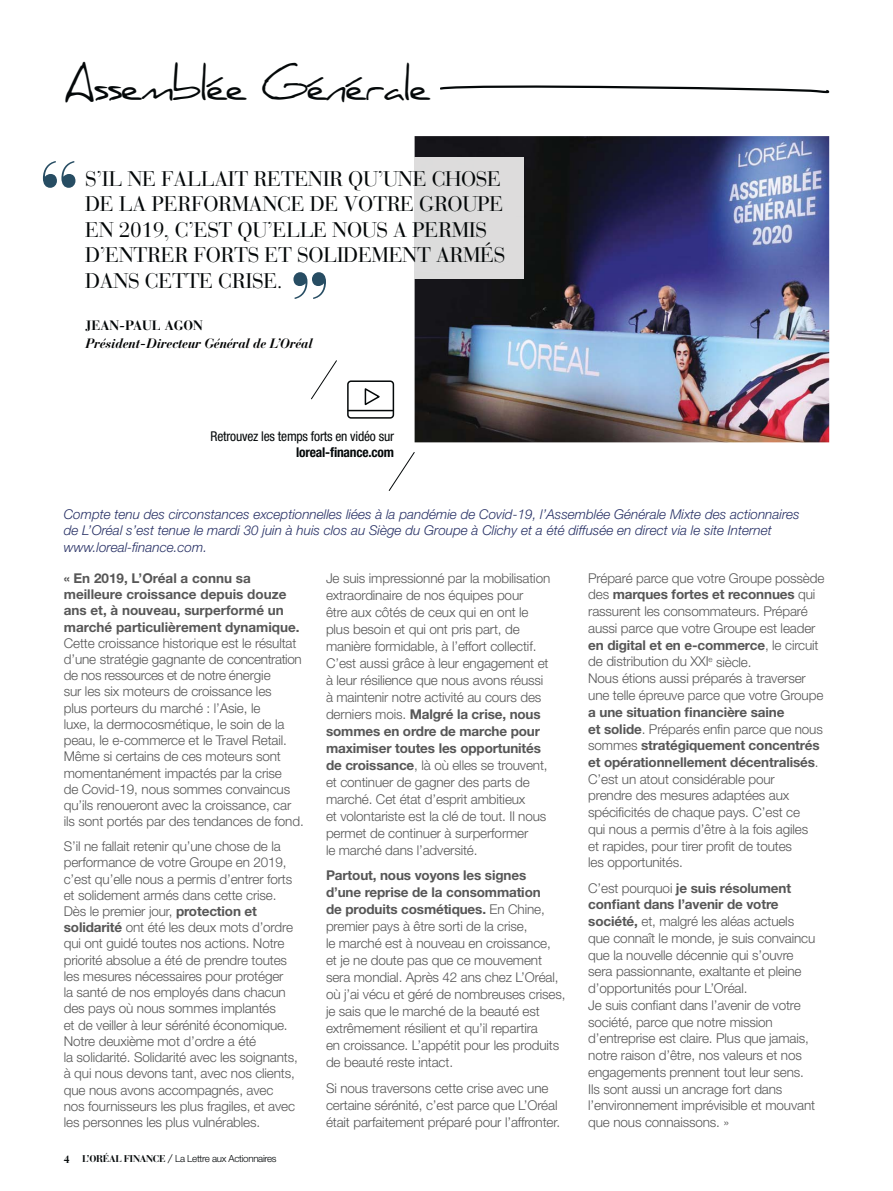
<style>
.page{position:relative;width:893px;height:1191px;background:#fff}
.page>*{position:absolute;margin:0;border:0;box-sizing:border-box;transform-origin:0 0}
.custom{font:42px "Daniel";letter-spacing:-.05em;color:#040809}
.t1{font:21px/25.5px "Bauer Bodoni";letter-spacing:-.02em;color:#040809}
.t2{font:300 13.5px/16.2px "Helvetica Neue LT Std";letter-spacing:-.01em;color:#575757}
.t3{font:italic 300 13.5px/16.2px "Helvetica Neue LT Std";color:#273065}
.t4{font:condensed 13.5px/16.2px "Helvetica Neue LT Std";letter-spacing:-.015em;color:#040809;text-align:right}
.t5{font:italic 700 13.5px/18px "Bauer Bodoni";letter-spacing:-.02em;color:#040505}
.t6{font:300 9.75px "Helvetica Neue LT Std";letter-spacing:-.03em;color:#040809}
.sup{font:300 7.8px "Helvetica Neue LT Std";color:#575757}
.s1{font-style:normal;color:#040809}
.s2{font-weight:700}
.s3{font-family:"Bauer Bodoni";font-weight:700;font-size:10.5px}
.s4{font-family:"Bauer Bodoni";font-weight:700}
.s5{font-family:"Gotham Rounded";font-weight:400}
</style>
<div class="page">
<svg style="left:388px;top:452px;width:27px;height:39px"></svg>
<svg style="left:311px;top:360px;width:26px;height:40px"></svg>
<img style="left:415px;top:136px;width:414px;height:306px">
<svg style="left:440px;top:85px;width:389px;height:8px"></svg>
<div style="left:415px;top:158px;width:108px;height:121px;background:#dddcdc"></div>
<svg style="left:43px;top:161px;width:32px;height:27px"></svg>
<svg style="left:293px;top:272px;width:33px;height:27px"></svg>
<div style="left:347px;top:380px;width:47px;height:38px;border:2px solid #040809;border-radius:3px"></div>
<hr style="left:348px;top:410px;width:45px;height:1px;background:#040809">
<svg style="left:364px;top:388px;width:16px;height:18px"></svg>
<p class="custom" style="left:64px;top:61px;width:369px">Assemblée Générale</p>
<p class="t1" style="left:85px;top:168px;width:422px">S’IL NE FALLAIT RETENIR QU’UNE CHOSE<br>DE LA PERFORMANCE DE VOTRE GROUPE<br>EN 2019, C’EST QU’ELLE NOUS A PERMIS<br>D’ENTRER FORTS ET SOLIDEMENT ARMÉS<br>DANS CETTE CRISE.</p>
<p class="t5" style="left:85px;top:317px;width:229px"><span class="s1">JEAN-PAUL AGON<br></span>Président-Directeur Général de L’Oréal</p>
<p class="t4" style="left:211px;top:428px;width:185px">Retrouvez les temps forts en vidéo sur <span class="s2">loreal-finance.com</span></p>
<p class="t3" style="left:64px;top:508px;width:737px">Compte tenu des circonstances exceptionnelles liées à la pandémie de Covid-19, l’Assemblée Générale Mixte des actionnaires de L’Oréal s’est tenue le mardi 30 juin à huis clos au Siège du Groupe à Clichy et a été diffusée en direct via le site Internet www.loreal-finance.com.</p>
<p class="t2" style="left:64px;top:571px;width:242px"><span class="s2">« En 2019, L’Oréal a connu sa meilleure croissance depuis douze ans et, à nouveau, surperformé un marché particulièrement dynamique.<br></span>Cette croissance historique est le résultat d’une stratégie gagnante de concentration de nos ressources et de notre énergie<br>sur les six moteurs de croissance les<br>plus porteurs du marché : l’Asie, le<br>luxe, la dermocosmétique, le soin de la peau, le e-commerce et le Travel Retail.<br>Même si certains de ces moteurs sont momentanément impactés par la crise<br>de Covid-19, nous sommes convaincus qu’ils renoueront avec la croissance, car ils sont portés par des tendances de fond.</p>
<p class="t2" style="left:64px;top:839px;width:236px">S’il ne fallait retenir qu’une chose de la performance de votre Groupe en 2019, c’est qu’elle nous a permis d’entrer forts et solidement armés dans cette crise.<br>Dès le premier jour, <span class="s2">protection et solidarité</span> ont été les deux mots d’ordre qui ont guidé toutes nos actions. Notre priorité absolue a été de prendre toutes les mesures nécessaires pour protéger<br>la santé de nos employés dans chacun des pays où nous sommes implantés<br>et de veiller à leur sérénité économique.<br>Notre deuxième mot d’ordre a été<br>la solidarité. Solidarité avec les soignants, à qui nous devons tant, avec nos clients, que nous avons accompagnés, avec<br>nos fournisseurs les plus fragiles, et avec les personnes les plus vulnérables.</p>
<p class="t6" style="left:64px;top:1155px;width:214px"><span class="s3">4</span> <span class="s4">L’ORÉAL FINANCE</span> <span class="s5">/</span> La Lettre aux Actionnaires</p>
<p class="t2" style="left:326px;top:571px;width:226px;line-height:17px">Je suis impressionné par la mobilisation extraordinaire de nos équipes pour<br>être aux côtés de ceux qui en ont le plus besoin et qui ont pris part, de manière formidable, à l’effort collectif.<br>C’est aussi grâce à leur engagement et à leur résilience que nous avons réussi à maintenir notre activité au cours des derniers mois. <span class="s2">Malgré la crise, nous sommes en ordre de marche pour maximiser toutes les opportunités de croissance</span>, là où elles se trouvent, et continuer de gagner des parts de marché. Cet état d’esprit ambitieux<br>et volontariste est la clé de tout. Il nous permet de continuer à surperformer<br>le marché dans l’adversité.</p>
<p class="t2" style="left:326px;top:868px;width:241px;line-height:17px"><span class="s2">Partout, nous voyons les signes<br>d’une reprise de la consommation<br>de produits cosmétiques.</span> En Chine, premier pays à être sorti de la crise,<br>le marché est à nouveau en croissance,<br>et je ne doute pas que ce mouvement sera mondial. Après 42 ans chez L’Oréal, où j’ai vécu et géré de nombreuses crises, je sais que le marché de la beauté est extrêmement résilient et qu’il repartira<br>en croissance. L’appétit pour les produits de beauté reste intact.</p>
<p class="t2" style="left:326px;top:1081px;width:236px;line-height:17px">Si nous traversons cette crise avec une certaine sérénité, c’est parce que L’Oréal était parfaitement préparé pour l’affronter.</p>
<p class="t2" style="left:588px;top:571px;width:238px;line-height:16.8px">Préparé parce que votre Groupe possède des <span class="s2">marques fortes et reconnues</span> qui rassurent les consommateurs. Préparé aussi parce que votre Groupe est leader <span class="s2">en digital et en e-commerce</span>, le circuit de distribution du XXI</p>
<p class="sup" style="left:708px;top:656px;width:6px">e</p>
<p class="t2" style="left:716px;top:655px;width:37px">siècle.</p>
<p class="t2" style="left:588px;top:671px;width:237px;line-height:16.8px">Nous étions aussi préparés à traverser une telle épreuve parce que votre Groupe <span class="s2">a une situation financière saine<br>et solide</span>. Préparés enfin parce que nous sommes <span class="s2">stratégiquement concentrés et opérationnellement décentralisés</span>.<br>C’est un atout considérable pour<br>prendre des mesures adaptées aux spécificités de chaque pays. C’est ce<br>qui nous a permis d’être à la fois agiles<br>et rapides, pour tirer profit de toutes<br>les opportunités.</p>
<p class="t2" style="left:588px;top:881px;width:229px;line-height:16.8px">C’est pourquoi <span class="s2">je suis résolument confiant dans l’avenir de votre société,</span> et, malgré les aléas actuels que connaît le monde, je suis convaincu que la nouvelle décennie qui s’ouvre sera passionnante, exaltante et pleine d’opportunités pour L’Oréal.</p>
<p class="t2" style="left:588px;top:998px;width:228px;line-height:16.8px">Je suis confiant dans l’avenir de votre société, parce que notre mission d’entreprise est claire. Plus que jamais, notre raison d’être, nos valeurs et nos engagements prennent tout leur sens.<br>Ils sont aussi un ancrage fort dans l’environnement imprévisible et mouvant que nous connaissons. »</p>
</div>
